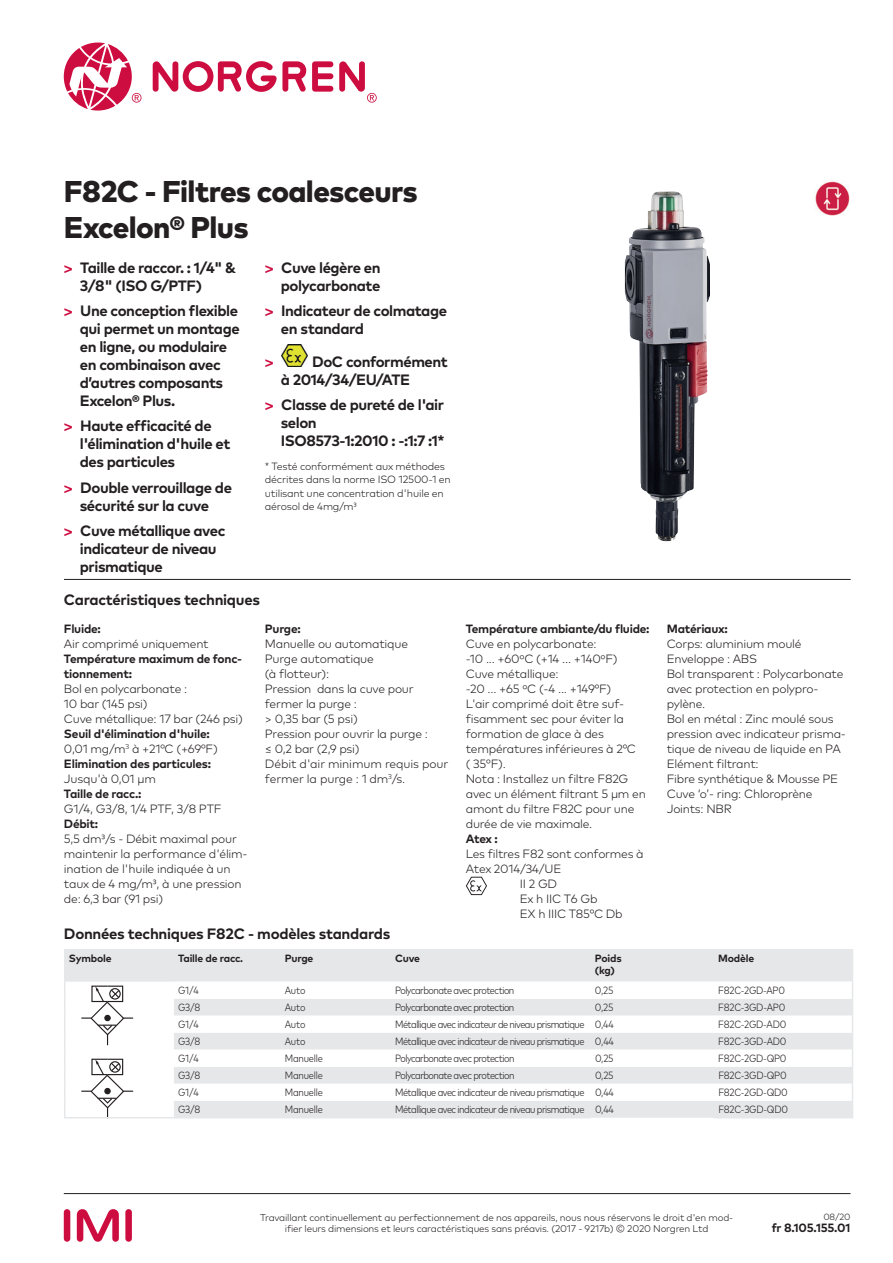
<style>
.page{position:relative;width:893px;height:1263px;background:#fff}
.page>*{position:absolute;margin:0;border:0;box-sizing:border-box;transform-origin:0 0}
.t1{font:800 30px/36px "Mark Pro";letter-spacing:-.02em;color:#231f20}
.t2{font:700 15px/18px "Mark Pro";letter-spacing:-.03em;color:#231f20}
.t3{font:700 15px "Helvetica Neue LTW1 G";color:#cd0d40}
.t4{font:300 12px/15px "Mark Pro";letter-spacing:-.02em;color:#231f20}
.t5{font:700 12px/15px "Mark Pro";letter-spacing:-.02em;color:#231f20}
.t6{font:300 condensed 10.5px "Mark Pro";letter-spacing:-.05em;color:#231f20}
.t7{font:300 condensed 10.5px "Mark Pro";letter-spacing:-.02em;color:#231f20}
.t8{font:300 10.5px/13.5px "Mark Pro";letter-spacing:-.02em;color:#231f20}
.t9{font:700 10.5px/12px "Mark Pro";letter-spacing:-.02em;color:#231f20}
.t10{font:300 9.75px/11.2px "Mark Pro";letter-spacing:-.02em;color:#231f20;text-align:center}
.t11{font:300 9px "Mark Pro";color:#231f20}
.s1{font-family:"Helvetica Neue LTW1 G";color:#cd0d40}
.s2{font-weight:300}
</style>
<div class="page">
<img style="left:625px;top:192px;width:85px;height:349px">
<hr style="left:64px;top:579px;width:787px;height:1px;background:#231f20">
<hr style="left:64px;top:1193px;width:786px;height:1px;background:#231f20">
<div style="left:125px;top:1209px;width:7px;height:33px;background:#cd0d40;border-radius:3px"></div>
<div style="left:64px;top:1209px;width:6px;height:33px;background:#cd0d40;border-radius:3px"></div>
<svg style="left:77px;top:1209px;width:42px;height:33px"></svg>
<svg style="left:339px;top:61px;width:38px;height:42px"></svg>
<svg style="left:153px;top:61px;width:153px;height:31px"></svg>
<svg style="left:312px;top:61px;width:21px;height:31px"></svg>
<svg style="left:64px;top:43px;width:77px;height:68px"></svg>
<img style="left:815px;top:181px;width:35px;height:35px">
<svg style="left:466px;top:877px;width:21px;height:18px"></svg>
<svg style="left:65px;top:950px;width:787px;height:168px;fill:#e6e7e9"></svg>
<svg style="left:174px;top:982px;width:678px;height:119px"></svg>
<hr style="left:64px;top:1117px;width:110px;height:1px;background:#e6e7e9">
<hr style="left:64px;top:949px;width:110px;height:1px;background:#e6e7e9">
<hr style="left:64px;top:950px;width:1px;height:32px;background:#e6e7e9">
<hr style="left:174px;top:949px;width:106px;height:1px;background:#e6e7e9">
<hr style="left:280px;top:949px;width:111px;height:1px;background:#e6e7e9">
<hr style="left:391px;top:949px;width:200px;height:1px;background:#e6e7e9">
<hr style="left:591px;top:949px;width:123px;height:1px;background:#e6e7e9">
<hr style="left:714px;top:949px;width:139px;height:1px;background:#e6e7e9">
<hr style="left:852px;top:950px;width:1px;height:32px;background:#e6e7e9">
<svg style="left:64px;top:982px;width:1px;height:135px"></svg>
<svg style="left:852px;top:982px;width:1px;height:135px"></svg>
<hr style="left:174px;top:1117px;width:106px;height:1px;background:#e6e7e9">
<hr style="left:280px;top:1117px;width:111px;height:1px;background:#e6e7e9">
<hr style="left:391px;top:1117px;width:200px;height:1px;background:#e6e7e9">
<hr style="left:714px;top:1117px;width:139px;height:1px;background:#e6e7e9">
<img style="left:282px;top:344px;width:25px;height:22px">
<h1 class="t1" style="left:64px;top:171px;width:356px">F82C - Filtres coalesceurs<br>Excelon® Plus</h1>
<p class="t2" style="left:80px;top:257px;width:158px;text-indent:-16px"><span class="s1">&gt;</span> Taille de raccor. : 1/4" &amp;<br>3/8" (ISO G/PTF)</p>
<p class="t2" style="left:80px;top:300px;width:161px;text-indent:-16px"><span class="s1">&gt;</span> Une conception flexible qui permet un montage en ligne, ou modulaire en combinaison avec d’autres composants<br>Excelon® Plus.</p>
<p class="t2" style="left:80px;top:416px;width:152px;text-indent:-16px"><span class="s1">&gt;</span> Haute efficacité de l'élimination d'huile et des particules</p>
<p class="t2" style="left:64px;top:477px;width:170px;text-align:center"><span class="s1">&gt;</span> Double verrouillage de sécurité sur la cuve</p>
<p class="t2" style="left:80px;top:521px;width:147px;text-indent:-16px"><span class="s1">&gt;</span> Cuve métallique avec indicateur de niveau prismatique</p>
<p class="t2" style="left:265px;top:257px;width:117px;text-align:right"><span class="s1">&gt;</span> Cuve légère en polycarbonate</p>
<p class="t2" style="left:281px;top:300px;width:168px;text-indent:-16px"><span class="s1">&gt;</span> Indicateur de colmatage en standard</p>
<p class="t3" style="left:265px;top:352px;width:10px">&gt;</p>
<p class="t2" style="left:281px;top:351px;width:169px;text-indent:31px">DoC conformément à 2014/34/EU/ATE</p>
<p class="t2" style="left:281px;top:394px;width:165px;text-indent:-16px"><span class="s1">&gt;</span> Classe de pureté de l'air selon<br>ISO8573-1:2010 : -:1:7 :1*</p>
<p class="t8" style="left:265px;top:458px;width:188px">* Testé conformément aux méthodes décrites dans la norme ISO 12500-1 en utilisant une concentration d'huile en aérosol de 4mg/m³</p>
<p class="t2" style="left:64px;top:589px;width:197px">Caractéristiques techniques</p>
<p class="t5" style="left:64px;top:620px;width:39px">Fluide:</p>
<p class="t4" style="left:64px;top:635px;width:146px">Air comprimé uniquement</p>
<p class="t5" style="left:64px;top:650px;width:180px">Température maximum de fonc&shy;tionnement:</p>
<p class="t4" style="left:64px;top:680px;width:180px">Bol en polycarbonate :<br>10 bar (145 psi)<br>Cuve métallique: 17 bar (246 psi)</p>
<p class="t5" style="left:64px;top:725px;width:155px">Seuil d'élimination d'huile:<br><span class="s2">0,01 mg/m</span><sup>3</sup> <span class="s2">à +21°C (+69°F)<br></span>Elimination des particules:</p>
<p class="t4" style="left:64px;top:770px;width:93px">Jusqu'à 0,01 μm</p>
<p class="t5" style="left:64px;top:785px;width:79px">Taille de racc.:</p>
<p class="t4" style="left:64px;top:800px;width:159px">G1/4, G3/8, 1/4 PTF, 3/8 PTF</p>
<p class="t5" style="left:64px;top:815px;width:36px">Débit:</p>
<p class="t4" style="left:64px;top:830px;width:185px">5,5 dm³/s - Débit maximal pour maintenir la performance d'élim&shy;ination de l'huile indiquée à un taux de 4 mg/m³, à une pression de: 6,3 bar (91 psi)</p>
<p class="t5" style="left:265px;top:620px;width:37px">Purge:</p>
<p class="t4" style="left:265px;top:635px;width:185px">Manuelle ou automatique<br>Purge automatique<br>(à flotteur):<br>Pression dans la cuve pour fermer la purge :<br>&gt; 0,35 bar (5 psi)<br>Pression pour ouvrir la purge :<br>≤ 0,2 bar (2,9 psi)<br>Débit d'air minimum requis pour fermer la purge : 1 dm<sup>3</sup>/s.</p>
<p class="t5" style="left:466px;top:620px;width:185px">Température ambiante/du fluide:</p>
<p class="t4" style="left:466px;top:635px;width:182px">Cuve en polycarbonate:<br>-10 ... +60ºC (+14 ... +140ºF)<br>Cuve métallique:<br>-20 ... +65 ºC (-4 ... +149°F)<br>L'air comprimé doit être suf&shy;fisamment sec pour éviter la formation de glace à des températures inférieures à 2°C<br>( 35°F).<br>Nota : Installez un filtre F82G avec un élément filtrant 5 μm en amont du filtre F82C pour une durée de vie maximale.</p>
<p class="t5" style="left:466px;top:830px;width:34px">Atex :</p>
<p class="t4" style="left:466px;top:845px;width:179px">Les filtres F82 sont conformes à</p>
<p class="t4" style="left:466px;top:860px;width:97px">Atex 2014/34/UE</p>
<p class="t4" style="left:520px;top:875px;width:39px">II 2 GD</p>
<p class="t4" style="left:520px;top:890px;width:79px">Ex h IIC T6 Gb</p>
<p class="t4" style="left:520px;top:905px;width:104px">EX h IIIC T85°C Db</p>
<p class="t5" style="left:667px;top:620px;width:63px">Matériaux:</p>
<p class="t4" style="left:667px;top:635px;width:181px">Corps: aluminium moulé<br>Enveloppe : ABS<br>Bol transparent : Polycarbonate avec protection en polypro&shy;pylène.<br>Bol en métal : Zinc moulé sous pression avec indicateur prisma&shy;tique de niveau de liquide en PA<br>Elément filtrant:<br>Fibre synthétique &amp; Mousse PE<br>Cuve ‘o’- ring: Chloroprène<br>Joints: NBR</p>
<p class="t2" style="left:64px;top:923px;width:328px">Données techniques F82C - modèles standards</p>
<p class="t9" style="left:69px;top:952px;width:44px">Symbole</p>
<p class="t9" style="left:178px;top:952px;width:67px">Taille de racc.</p>
<p class="t9" style="left:285px;top:952px;width:30px">Purge</p>
<p class="t9" style="left:395px;top:952px;width:26px">Cuve</p>
<p class="t9" style="left:595px;top:952px;width:28px">Poids (kg)</p>
<p class="t9" style="left:718px;top:952px;width:37px">Modèle</p>
<p class="t6" style="left:178px;top:983px;width:22px">G1/4</p>
<p class="t6" style="left:285px;top:983px;width:22px">Auto</p>
<p class="t6" style="left:395px;top:983px;width:121px">Polycarbonate avec protection</p>
<p class="t6" style="left:595px;top:983px;width:20px">0,25</p>
<p class="t7" style="left:718px;top:983px;width:68px">F82C-2GD-AP0</p>
<p class="t6" style="left:178px;top:1000px;width:24px">G3/8</p>
<p class="t6" style="left:285px;top:1000px;width:22px">Auto</p>
<p class="t6" style="left:395px;top:1000px;width:121px">Polycarbonate avec protection</p>
<p class="t6" style="left:595px;top:1000px;width:20px">0,25</p>
<p class="t7" style="left:718px;top:1000px;width:69px">F82C-3GD-AP0</p>
<p class="t6" style="left:178px;top:1017px;width:22px">G1/4</p>
<p class="t6" style="left:285px;top:1017px;width:22px">Auto</p>
<p class="t6" style="left:395px;top:1017px;width:220px">Métallique avec indicateur de niveau prismatique 0,44</p>
<p class="t7" style="left:718px;top:1017px;width:70px">F82C-2GD-AD0</p>
<p class="t6" style="left:178px;top:1034px;width:24px">G3/8</p>
<p class="t6" style="left:285px;top:1034px;width:22px">Auto</p>
<p class="t6" style="left:395px;top:1034px;width:220px">Métallique avec indicateur de niveau prismatique 0,44</p>
<p class="t7" style="left:718px;top:1034px;width:70px">F82C-3GD-AD0</p>
<p class="t6" style="left:178px;top:1051px;width:22px">G1/4</p>
<p class="t7" style="left:285px;top:1051px;width:40px">Manuelle</p>
<p class="t6" style="left:395px;top:1051px;width:121px">Polycarbonate avec protection</p>
<p class="t6" style="left:595px;top:1051px;width:20px">0,25</p>
<p class="t7" style="left:718px;top:1051px;width:70px">F82C-2GD-QP0</p>
<p class="t6" style="left:178px;top:1068px;width:24px">G3/8</p>
<p class="t7" style="left:285px;top:1068px;width:40px">Manuelle</p>
<p class="t6" style="left:395px;top:1068px;width:121px">Polycarbonate avec protection</p>
<p class="t6" style="left:595px;top:1068px;width:20px">0,25</p>
<p class="t7" style="left:718px;top:1068px;width:70px">F82C-3GD-QP0</p>
<p class="t6" style="left:178px;top:1085px;width:22px">G1/4</p>
<p class="t7" style="left:285px;top:1085px;width:40px">Manuelle</p>
<p class="t6" style="left:395px;top:1085px;width:220px">Métallique avec indicateur de niveau prismatique 0,44</p>
<p class="t7" style="left:718px;top:1085px;width:71px">F82C-2GD-QD0</p>
<p class="t6" style="left:178px;top:1102px;width:24px">G3/8</p>
<p class="t7" style="left:285px;top:1102px;width:40px">Manuelle</p>
<p class="t6" style="left:395px;top:1102px;width:220px">Métallique avec indicateur de niveau prismatique 0,44</p>
<p class="t7" style="left:718px;top:1102px;width:71px">F82C-3GD-QD0</p>
<p class="t10" style="left:260px;top:1211px;width:475px">Travaillant continuellement au perfectionnement de nos appareils, nous nous réservons le droit d'en mod&shy;ifier leurs dimensions et leurs caractéristiques sans préavis. (2017 - 9217b) © 2020 Norgren Ltd</p>
<p class="t11" style="left:823px;top:1210px;width:29px">08/20</p>
<p class="t5" style="left:772px;top:1219px;width:80px">fr 8.105.155.01</p>
</div>
